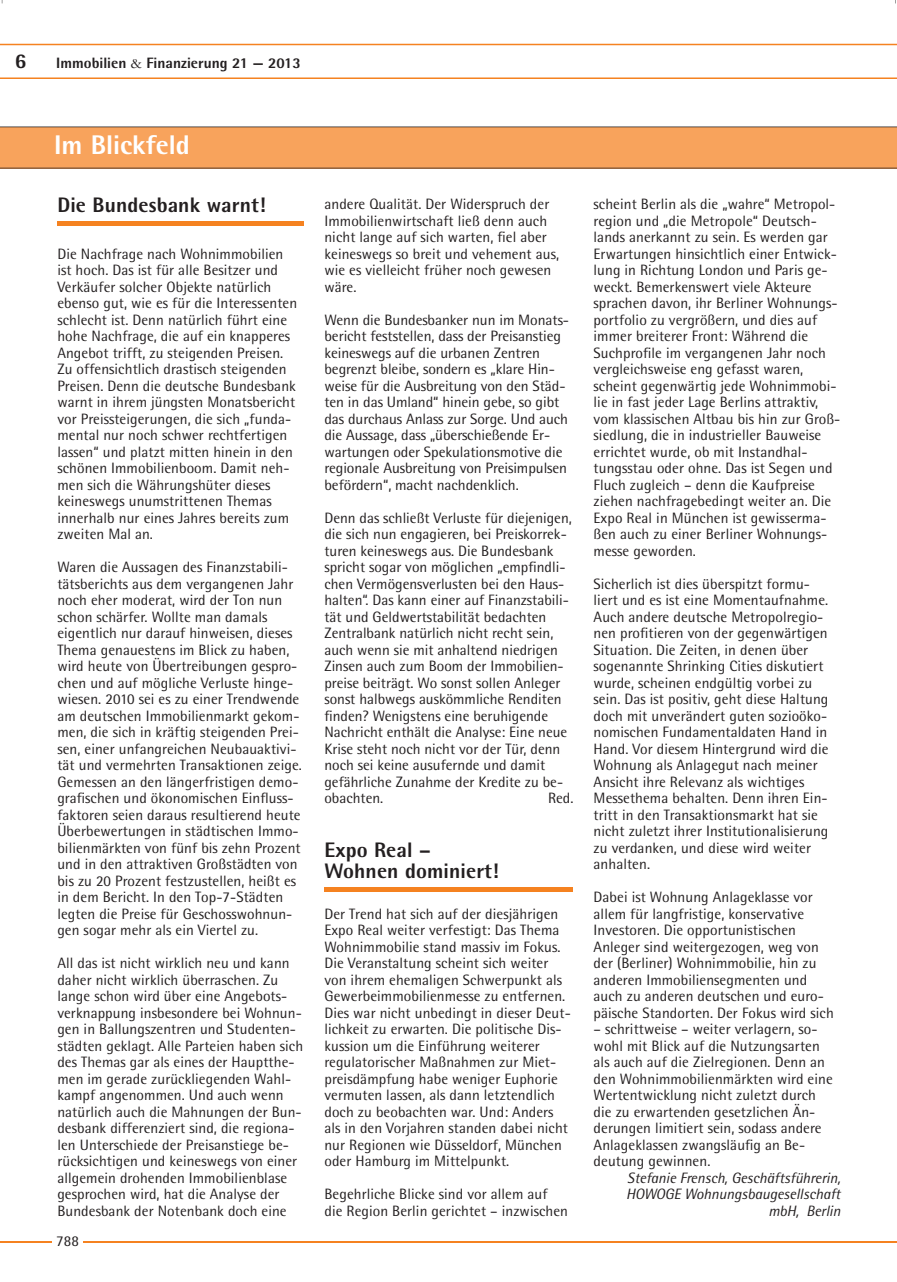
<style>
.page{position:relative;width:897px;height:1282px;background:#fff}
.page>*{position:absolute;margin:0;border:0;box-sizing:border-box;transform-origin:0 0}
.t1{font:800 27px "Rotis Semi Sans";color:#fff}
.t2{font:800 21px/21px "Rotis Semi Sans";letter-spacing:.005em;color:#231f20}
.t3{font:15px/16.5px "Rotis Semi Sans";letter-spacing:.005em;color:#231f20}
.t4{font:italic 15px/16.5px "Rotis Semi Sans";letter-spacing:-.005em;color:#231f20;text-align:right}
.t5{font:800 15px "Rotis Semi Sans";color:#231f20}
.s1{font-family:"Garamond";font-weight:400}
</style>
<div class="page">
<svg style="left:0;top:44px;width:896px;height:35px"></svg>
<svg style="left:0;top:126px;width:896px;height:42px;background:#f2a05c"></svg>
<hr style="left:0;top:1241px;width:896px;height:1px;background:#f58220">
<div style="left:52px;top:1225px;width:30px;height:31px;background:#fff"></div>
<hr style="left:57px;top:221px;width:247px;height:4px;background:#f58220">
<div style="left:324px;top:886px;width:249px;height:5px;background:#f58220"></div>
<h2 class="t2" style="left:15px;top:50px;width:13px">6</h2>
<p class="t5" style="left:56px;top:53px;width:246px">Immobilien <span class="s1">&amp;</span> Finanzierung 21 — 2013</p>
<h1 class="t1" style="left:54px;top:128px;width:137px">Im Blickfeld</h1>
<h2 class="t2" style="left:57px;top:194px;width:210px">Die Bundesbank warnt!</h2>
<p class="t3" style="left:57px;top:245px;width:241px">Die Nachfrage nach Wohnimmobilien ist hoch. Das ist für alle Besitzer und Verkäufer solcher Objekte natürlich ebenso gut, wie es für die Interessenten schlecht ist. Denn natürlich führt eine hohe Nachfrage, die auf ein knapperes Angebot trifft, zu steigenden Preisen.<br>Zu offensichtlich drastisch steigenden Preisen. Denn die deutsche Bundesbank warnt in ihrem jüngsten Monatsbericht vor Preissteigerungen, die sich „funda&shy;mental nur noch schwer rechtfertigen lassen“ und platzt mitten hinein in den schönen Immobilienboom. Damit neh&shy;men sich die Währungshüter dieses keineswegs unumstrittenen Themas innerhalb nur eines Jahres bereits zum zweiten Mal an.</p>
<p class="t3" style="left:57px;top:559px;width:246px">Waren die Aussagen des Finanzstabili&shy;tätsberichts aus dem vergangenen Jahr noch eher moderat, wird der Ton nun schon schärfer. Wollte man damals eigentlich nur darauf hinweisen, dieses Thema genauestens im Blick zu haben, wird heute von Übertreibungen gespro&shy;chen und auf mögliche Verluste hinge&shy;wiesen. 2010 sei es zu einer Trendwende am deutschen Immobilienmarkt gekom&shy;men, die sich in kräftig steigenden Prei&shy;sen, einer unfangreichen Neubauaktivi&shy;tät und vermehrten Transaktionen zeige.<br>Gemessen an den längerfristigen demo&shy;grafischen und ökonomischen Einfluss&shy;faktoren seien daraus resultierend heute Überbewertungen in städtischen Immo&shy;bilienmärkten von fünf bis zehn Prozent und in den attraktiven Großstädten von bis zu 20 Prozent festzustellen, heißt es in dem Bericht. In den Top-7-Städten legten die Preise für Geschosswohnun&shy;gen sogar mehr als ein Viertel zu.</p>
<p class="t3" style="left:57px;top:955px;width:247px">All das ist nicht wirklich neu und kann daher nicht wirklich überraschen. Zu lange schon wird über eine Angebots&shy;verknappung insbesondere bei Wohnun&shy;gen in Ballungszentren und Studenten&shy;städten geklagt. Alle Parteien haben sich des Themas gar als eines der Hauptthe&shy;men im gerade zurückliegenden Wahl&shy;kampf angenommen. Und auch wenn natürlich auch die Mahnungen der Bun&shy;desbank differenziert sind, die regiona&shy;len Unterschiede der Preisanstiege be&shy;rücksichtigen und keineswegs von einer allgemein drohenden Immobilienblase gesprochen wird, hat die Analyse der Bundesbank der Notenbank doch eine</p>
<p class="t3" style="left:56px;top:1232px;width:24px">788</p>
<p class="t3" style="left:324px;top:196px;width:236px">andere Qualität. Der Widerspruch der<br>Immobilienwirtschaft ließ denn auch nicht lange auf sich warten, fiel aber keineswegs so breit und vehement aus, wie es vielleicht früher noch gewesen wäre.</p>
<p class="t3" style="left:324px;top:311px;width:246px">Wenn die Bundesbanker nun im Monats&shy;bericht feststellen, dass der Preisanstieg keineswegs auf die urbanen Zentren begrenzt bleibe, sondern es „klare Hin&shy;weise für die Ausbreitung von den Städ&shy;ten in das Umland“ hinein gebe, so gibt das durchaus Anlass zur Sorge. Und auch die Aussage, dass „überschießende Er&shy;wartungen oder Spekulationsmotive die regionale Ausbreitung von Preisimpulsen befördern“, macht nachdenklich.</p>
<p class="t3" style="left:324px;top:509px;width:249px">Denn das schließt Verluste für diejenigen, die sich nun engagieren, bei Preiskorrek&shy;turen keineswegs aus. Die Bundesbank spricht sogar von möglichen „empfindli&shy;chen Vermögensverlusten bei den Haus&shy;halten“. Das kann einer auf Finanzstabili&shy;tät und Geldwertstabilität bedachten Zentralbank natürlich nicht recht sein, auch wenn sie mit anhaltend niedrigen Zinsen auch zum Boom der Immobilien&shy;preise beiträgt. Wo sonst sollen Anleger sonst halbwegs auskömmliche Renditen finden? Wenigstens eine beruhigende Nachricht enthält die Analyse: Eine neue Krise steht noch nicht vor der Tür, denn noch sei keine ausufernde und damit gefährliche Zunahme der Kredite zu be&shy;obachten.</p>
<p class="t3" style="left:548px;top:790px;width:27px">Red.</p>
<h2 class="t2" style="left:324px;top:839px;width:176px">Expo Real –<br>Wohnen dominiert!</h2>
<p class="t3" style="left:324px;top:905px;width:248px">Der Trend hat sich auf der diesjährigen Expo Real weiter verfestigt: Das Thema Wohnimmobilie stand massiv im Fokus.<br>Die Veranstaltung scheint sich weiter von ihrem ehemaligen Schwerpunkt als Gewerbeimmobilienmesse zu entfernen.<br>Dies war nicht unbedingt in dieser Deut&shy;lichkeit zu erwarten. Die politische Dis&shy;kussion um die Einführung weiterer regulatorischer Maßnahmen zur Miet&shy;preisdämpfung habe weniger Euphorie vermuten lassen, als dann letztendlich doch zu beobachten war. Und: Anders als in den Vorjahren standen dabei nicht nur Regionen wie Düsseldorf, München oder Hamburg im Mittelpunkt.</p>
<p class="t3" style="left:324px;top:1186px;width:245px">Begehrliche Blicke sind vor allem auf die Region Berlin gerichtet – inzwischen</p>
<p class="t3" style="left:593px;top:196px;width:248px">scheint Berlin als die „wahre“ Metropol&shy;region und „die Metropole“ Deutsch&shy;lands anerkannt zu sein. Es werden gar Erwartungen hinsichtlich einer Entwick&shy;lung in Richtung London und Paris ge&shy;weckt. Bemerkenswert viele Akteure sprachen davon, ihr Berliner Wohnungs&shy;portfolio zu vergrößern, und dies auf immer breiterer Front: Während die Suchprofile im vergangenen Jahr noch vergleichsweise eng gefasst waren, scheint gegenwärtig jede Wohnimmobi&shy;lie in fast jeder Lage Berlins attraktiv, vom klassischen Altbau bis hin zur Groß&shy;siedlung, die in industrieller Bauweise errichtet wurde, ob mit Instandhal&shy;tungsstau oder ohne. Das ist Segen und Fluch zugleich – denn die Kaufpreise ziehen nachfragebedingt weiter an. Die Expo Real in München ist gewisserma&shy;ßen auch zu einer Berliner Wohnungs&shy;messe geworden.</p>
<p class="t3" style="left:593px;top:575px;width:236px">Sicherlich ist dies überspitzt formu&shy;liert und es ist eine Momentaufnahme.<br>Auch andere deutsche Metropolregio&shy;nen profitieren von der gegenwärtigen Situation. Die Zeiten, in denen über sogenannte Shrinking Cities diskutiert wurde, scheinen endgültig vorbei zu sein. Das ist positiv, geht diese Haltung doch mit unverändert guten sozioöko&shy;nomischen Fundamentaldaten Hand in Hand. Vor diesem Hintergrund wird die Wohnung als Anlagegut nach meiner Ansicht ihre Relevanz als wichtiges Messethema behalten. Denn ihren Ein&shy;tritt in den Transaktionsmarkt hat sie nicht zuletzt ihrer Institutionalisierung zu verdanken, und diese wird weiter anhalten.</p>
<p class="t3" style="left:593px;top:889px;width:241px">Dabei ist Wohnung Anlageklasse vor allem für langfristige, konservative Investoren. Die opportunistischen Anleger sind weitergezogen, weg von der (Berliner) Wohnimmobilie, hin zu anderen Immobiliensegmenten und auch zu anderen deutschen und euro&shy;päische Standorten. Der Fokus wird sich</p>
<p class="t3" style="left:593px;top:1021px;width:240px">– schrittweise – weiter verlagern, so&shy;wohl mit Blick auf die Nutzungsarten als auch auf die Zielregionen. Denn an den Wohnimmobilienmärkten wird eine Wertentwicklung nicht zuletzt durch die zu erwartenden gesetzlichen Än&shy;derungen limitiert sein, sodass andere Anlageklassen zwangsläufig an Be&shy;deutung gewinnen.</p>
<p class="t4" style="left:626px;top:1169px;width:215px">Stefanie Frensch, Geschäftsführerin,<br>HOWOGE Wohnungsbaugesellschaft mbH, Berlin</p>
</div>
